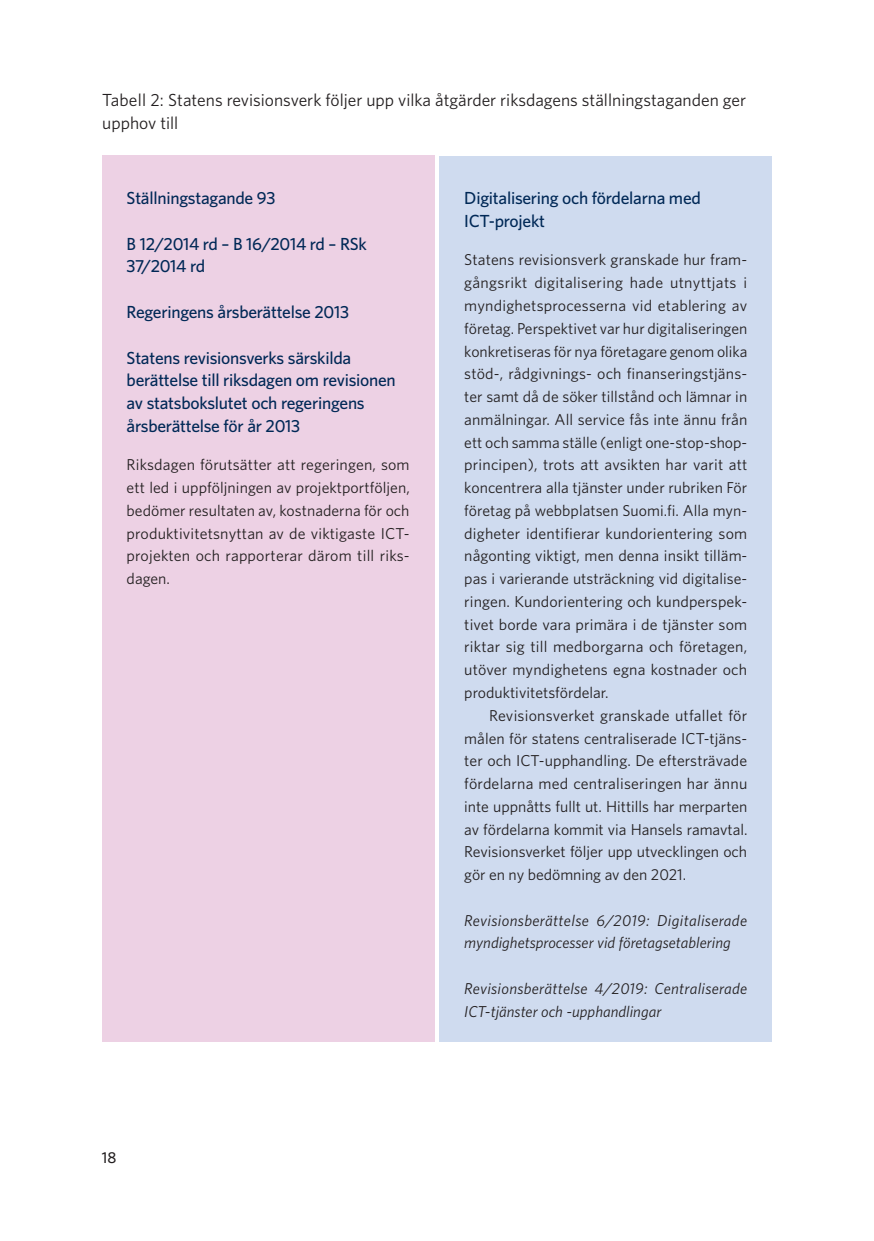
<style>
.page{position:relative;width:874px;height:1241px;background:#fff}
.page>*{position:absolute;margin:0;border:0;box-sizing:border-box;transform-origin:0 0}
.Väliotsikko_väritaus{font:500 17.5px/22.8px "Whitney";letter-spacing:-.015em;color:#002856}
.t1{font:17.5px/22.8px "Whitney";color:#231f20}
.t2{font:15.75px/22.8px "Whitney";color:#231f20;text-align:justify}
.t3{font:italic 15.75px/22.8px "Whitney";letter-spacing:.005em;color:#231f20}
.t4{font:500 15.75px "Whitney";color:#231f20}
</style>
<div class="page">
<div style="left:102px;top:155px;width:332px;height:886px;background:#edd1e4"></div>
<div style="left:439px;top:156px;width:332px;height:885px;background:#cfdbef"></div>
<p class="t1" style="left:102px;top:88px;width:645px">Tabell 2: Statens revisionsverk följer upp vilka åtgärder riksdagens ställningstaganden ger upphov till</p>
<p class="Väliotsikko_väritaus" style="left:126px;top:186px;width:150px">Ställningstagande 93</p>
<p class="Väliotsikko_väritaus" style="left:126px;top:232px;width:241px">B 12/2014 rd – B 16/2014 rd – RSk<br>37/2014 rd</p>
<p class="Väliotsikko_väritaus" style="left:126px;top:300px;width:224px">Regeringens årsberättelse 2013</p>
<p class="Väliotsikko_väritaus" style="left:126px;top:346px;width:270px">Statens revisionsverks särskilda berättelse till riksdagen om revisionen av statsbokslutet och regeringens årsberättelse för år 2013</p>
<p class="t2" style="left:126px;top:453px;width:284px">Riksdagen förutsätter att regeringen, som ett led i uppföljningen av projektportföljen, bedömer resultaten av, kostnaderna för och produktivitetsnyttan av de viktigaste ICT&shy;projekten och rapporterar därom till riks&shy;dagen.</p>
<p class="t4" style="left:102px;top:1146px;width:16px">18</p>
<p class="Väliotsikko_väritaus" style="left:464px;top:186px;width:238px">Digitalisering och fördelarna med<br>ICT-projekt</p>
<p class="t2" style="left:464px;top:248px;width:284px">Statens revisionsverk granskade hur fram&shy;gångsrikt digitalisering hade utnyttjats i myndighetsprocesserna vid etablering av företag. Perspektivet var hur digitaliseringen konkretiseras för nya företagare genom olika stöd-, rådgivnings- och finanseringstjäns&shy;ter samt då de söker tillstånd och lämnar in anmälningar. All service fås inte ännu från ett och samma ställe (enligt one-stop-shop&shy;principen), trots att avsikten har varit att koncentrera alla tjänster under rubriken För företag på webbplatsen Suomi.fi. Alla myn&shy;digheter identifierar kundorientering som någonting viktigt, men denna insikt tilläm&shy;pas i varierande utsträckning vid digitalise&shy;ringen. Kundorientering och kundperspek&shy;tivet borde vara primära i de tjänster som riktar sig till medborgarna och företagen, utöver myndighetens egna kostnader och produktivitetsfördelar.</p>
<p class="t2" style="left:464px;top:703px;width:284px;text-indent:25px">Revisionsverket granskade utfallet för målen för statens centraliserade ICT-tjäns&shy;ter och ICT-upphandling. De eftersträvade fördelarna med centraliseringen har ännu inte uppnåtts fullt ut. Hittills har merparten av fördelarna kommit via Hansels ramavtal.<br>Revisionsverket följer upp utvecklingen och gör en ny bedömning av den 2021.</p>
<p class="t3" style="left:464px;top:908px;width:284px">Revisionsberättelse 6/2019: Digitaliserade myndighetsprocesser vid företagsetablering</p>
<p class="t3" style="left:464px;top:976px;width:284px">Revisionsberättelse 4/2019: Centraliserade<br>ICT-tjänster och -upphandlingar</p>
</div>
